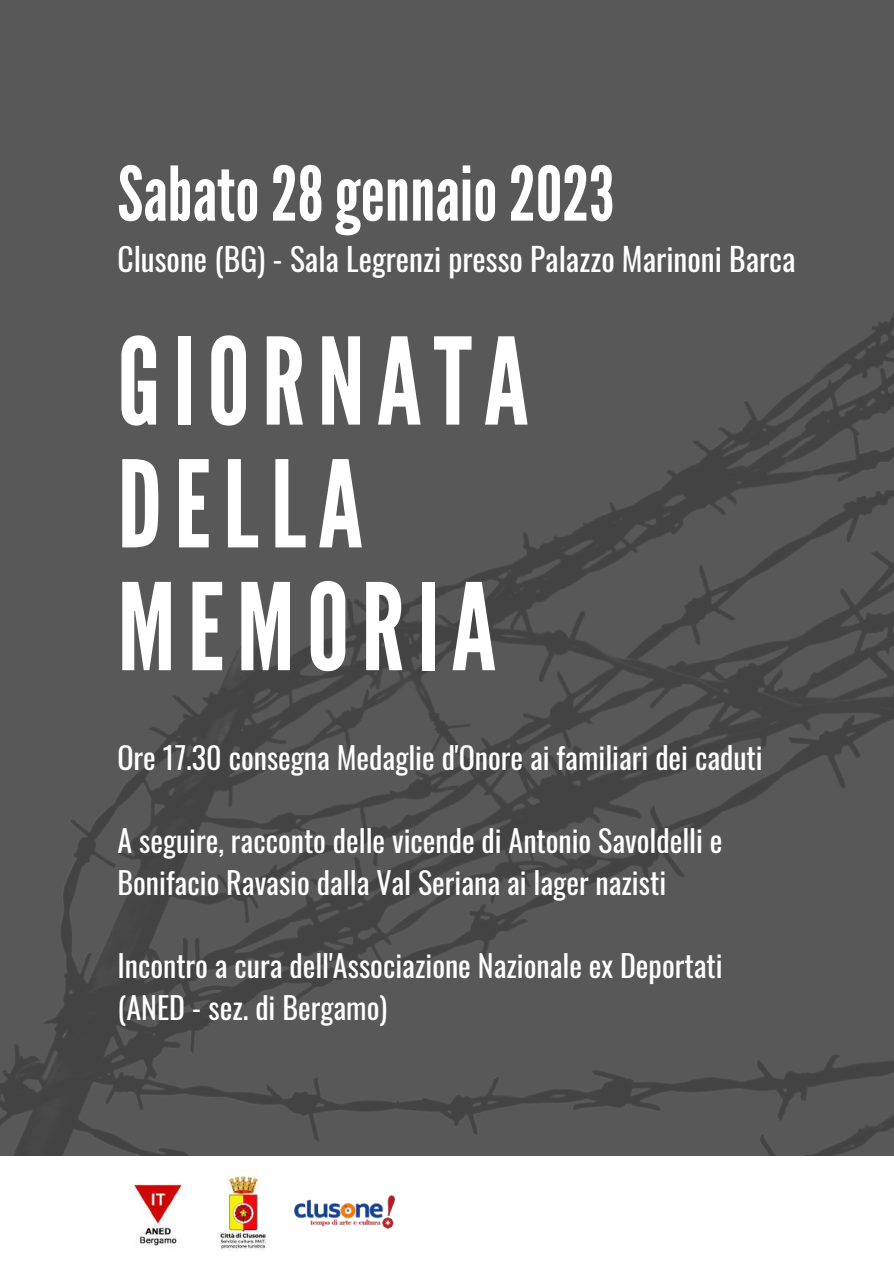
<style>
.page{position:relative;width:894px;height:1264px;background:#fff}
.page>*{position:absolute;margin:0;border:0;box-sizing:border-box;transform-origin:0 0}
.t1{font:120.15px/122.7px "League Gothic";letter-spacing:.1em;color:#fff}
.t2{font:75px "League Gothic";color:#fff}
.t3{font:31.5px "Oswald";color:#fff}
.t4{font:30px/41.7px "Oswald";color:#fff}
</style>
<div class="page">
<img style="left:0;top:0;width:893px;height:1156px">
<img style="left:294px;top:1195px;width:101px;height:34px">
<img style="left:219px;top:1170px;width:47px;height:81px">
<img style="left:129px;top:1183px;width:59px;height:65px">
<h2 class="t2" style="left:117px;top:150px;width:498px">Sabato28gennaio2023</h2>
<p class="t3" style="left:117px;top:234px;width:679px">Clusone (BG) - Sala Legrenzi presso Palazzo Marinoni Barca</p>
<h1 class="t1" style="left:117px;top:323px;width:412px">GIORNATA<br>DELLA<br>MEMORIA</h1>
<p class="t4" style="left:117px;top:735px;width:646px">Ore 17.30 consegna Medaglie d'Onore ai familiari dei caduti</p>
<p class="t4" style="left:117px;top:818px;width:606px">A seguire, racconto delle vicende di Antonio Savoldelli e<br>Bonifacio Ravasio dalla Val Seriana ai lager nazisti</p>
<p class="t4" style="left:117px;top:943px;width:606px">Incontro a cura dell'Associazione Nazionale ex Deportati (ANED - sez. di Bergamo)</p>
</div>
